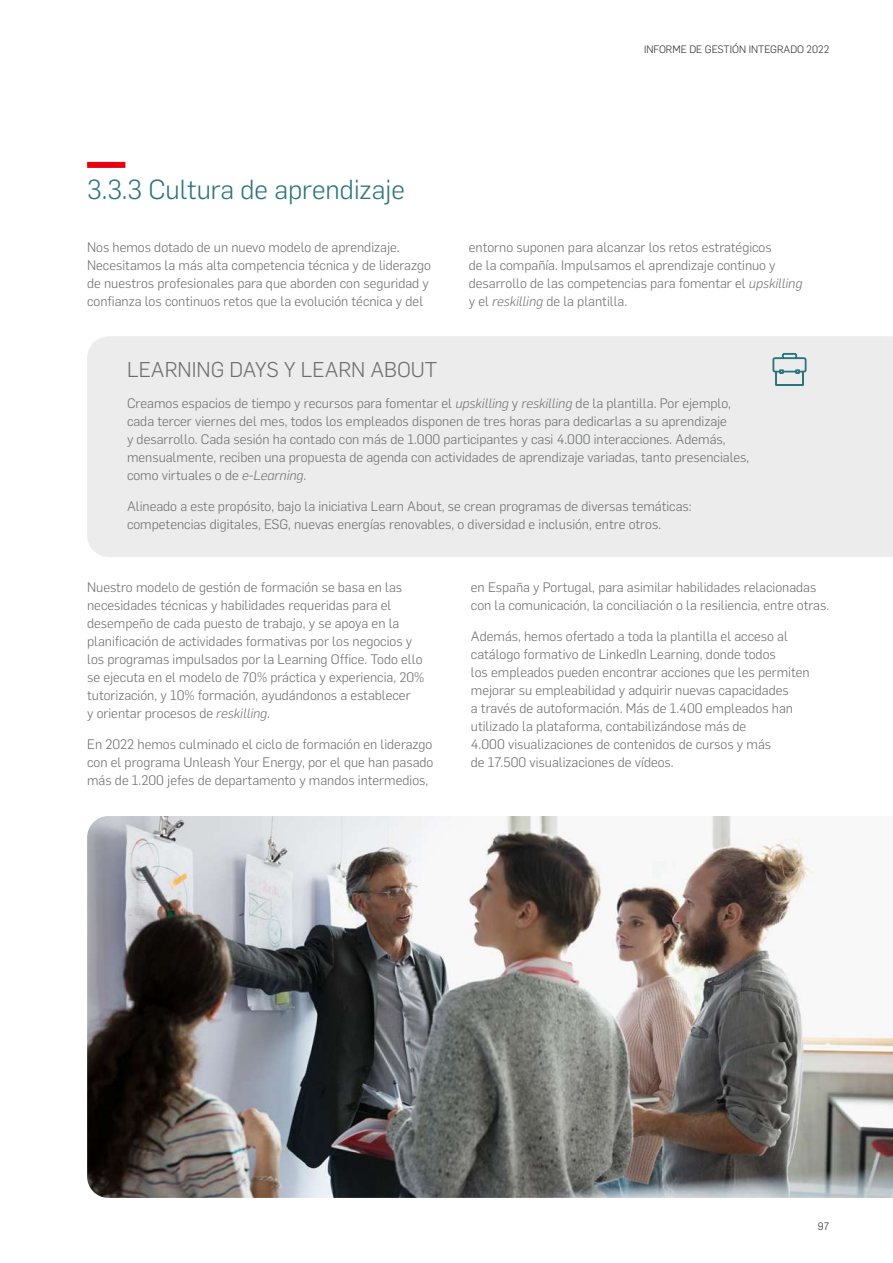
<style>
.page{position:relative;width:893px;height:1263px;background:#fff}
.page>*{position:absolute;margin:0;border:0;box-sizing:border-box;transform-origin:0 0}
.t1{font:300 27px "Flama";color:#2a747b}
.t2{font:300 21px "Flama";color:#6a6e6b}
.t3{font:300 13.5px/18px "Flama";color:#6a6e6b}
.t4{font:300 10.5px "Flama";color:#292f2c}
.s1{font-style:italic}
</style>
<div class="page">
<div style="left:87px;top:162px;width:38px;height:6px;background:#e7000e"></div>
<div style="left:87px;top:336px;width:806px;height:221px;background:#ececec"></div>
<img style="left:87px;top:816px;width:806px;height:382px">
<svg style="left:772px;top:352px;width:35px;height:34px"></svg>
<p class="t4" style="left:644px;top:42px;width:187px">INFORME DE GESTIÓN INTEGRADO 2022</p>
<h1 class="t1" style="left:87px;top:171px;width:319px">3.3.3 Cultura de aprendizaje</h1>
<p class="t3" style="left:87px;top:237px;width:345px">Nos hemos dotado de un nuevo modelo de aprendizaje.<br>Necesitamos la más alta competencia técnica y de liderazgo de nuestros profesionales para que aborden con seguridad y confianza los continuos retos que la evolución técnica y del</p>
<p class="t3" style="left:469px;top:237px;width:335px">entorno suponen para alcanzar los retos estratégicos<br>de la compañía. Impulsamos el aprendizaje continuo y desarrollo de las competencias para fomentar el <span class="s1">upskilling </span>y el <span class="s1">reskilling</span> de la plantilla.</p>
<h2 class="t2" style="left:127px;top:356px;width:312px">LEARNING DAYS Y LEARN ABOUT</h2>
<p class="t3" style="left:127px;top:393px;width:624px">Creamos espacios de tiempo y recursos para fomentar el <span class="s1">upskilling</span> y <span class="s1">reskilling</span> de la plantilla. Por ejemplo, cada tercer viernes del mes, todos los empleados disponen de tres horas para dedicarlas a su aprendizaje<br>y desarrollo. Cada sesión ha contado con más de 1.000 participantes y casi 4.000 interacciones. Además, mensualmente, reciben una propuesta de agenda con actividades de aprendizaje variadas, tanto presenciales, como virtuales o de <span class="s1">e-Learning</span>.</p>
<p class="t3" style="left:127px;top:496px;width:566px">Alineado a este propósito, bajo la iniciativa Learn About, se crean programas de diversas temáticas: competencias digitales, ESG, nuevas energías renovables, o diversidad e inclusión, entre otros.</p>
<p class="t3" style="left:87px;top:577px;width:339px">Nuestro modelo de gestión de formación se basa en las necesidades técnicas y habilidades requeridas para el desempeño de cada puesto de trabajo, y se apoya en la planificación de actividades formativas por los negocios y los programas impulsados por la Learning Office. Todo ello se ejecuta en el modelo de 70% práctica y experiencia, 20% tutorización, y 10% formación, ayudándonos a establecer<br>y orientar procesos de <span class="s1">reskilling</span>.</p>
<p class="t3" style="left:87px;top:734px;width:348px;text-align:justify">En 2022 hemos culminado el ciclo de formación en liderazgo con el programa Unleash Your Energy, por el que han pasado más de 1.200 jefes de departamento y mandos intermedios,</p>
<p class="t3" style="left:471px;top:577px;width:360px">en España y Portugal, para asimilar habilidades relacionadas con la comunicación, la conciliación o la resiliencia, entre otras.</p>
<p class="t3" style="left:471px;top:626px;width:340px">Además, hemos ofertado a toda la plantilla el acceso al catálogo formativo de LinkedIn Learning, donde todos<br>los empleados pueden encontrar acciones que les permiten mejorar su empleabilidad y adquirir nuevas capacidades<br>a través de autoformación. Más de 1.400 empleados han utilizado la plataforma, contabilizándose más de<br>4.000 visualizaciones de contenidos de cursos y más<br>de 17.500 visualizaciones de vídeos.</p>
<p class="t4" style="left:818px;top:1219px;width:13px">97</p>
</div>
